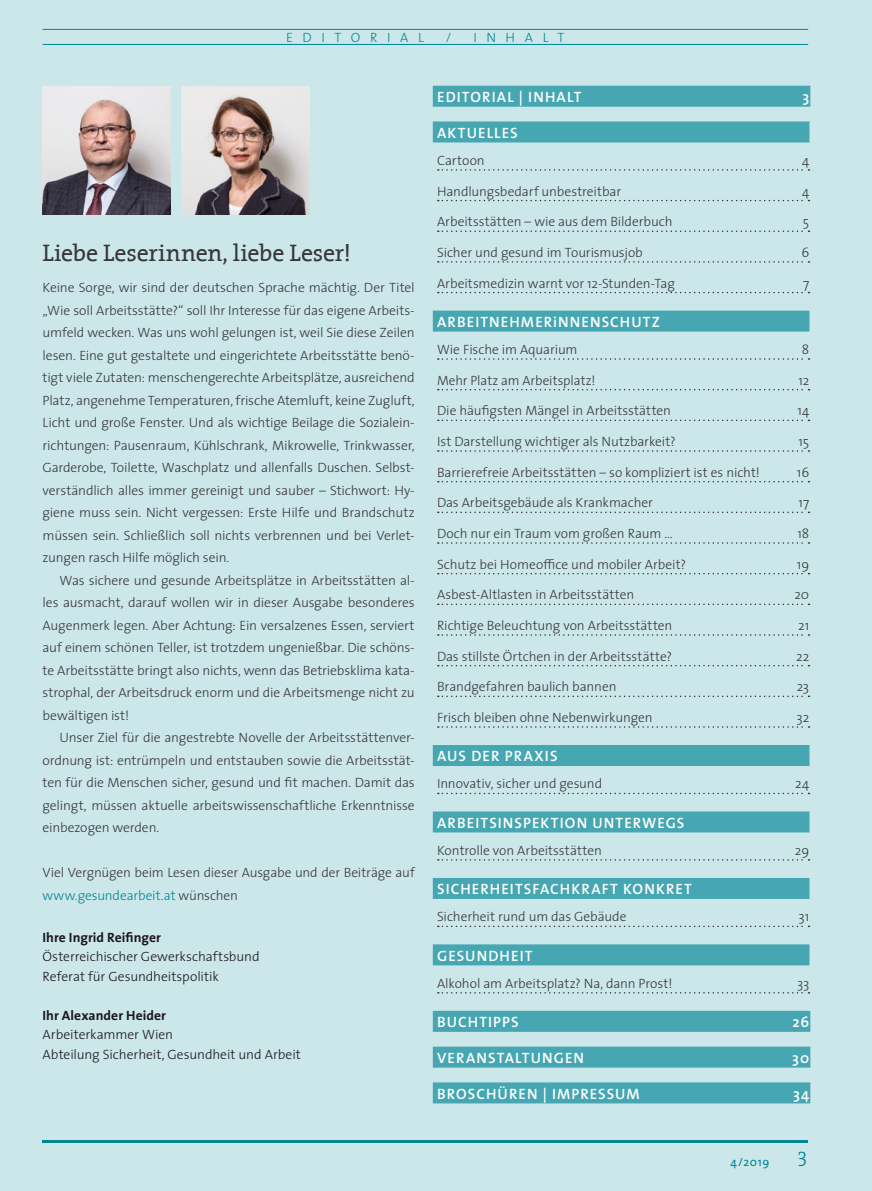
<style>
.page{position:relative;width:872px;height:1191px;background:#cce7ea}
.page>*{position:absolute;margin:0;border:0;box-sizing:border-box;transform-origin:0 0}
.t1{font:24px "The Serif";letter-spacing:-.015em;color:#38373a}
.t2{font:21px "The Serif Light Caps";color:#008795}
.t3{font:600 15px "The Sans";letter-spacing:.07em;color:#fff}
.t4{font:300 13.5px/22.5px "The Sans";letter-spacing:-.005em;color:#38373a;text-align:justify}
.t5{font:300 13.5px/19.5px "The Sans";letter-spacing:-.005em;color:#1a171c}
.t6{font:700 13.5px "The Sans";letter-spacing:.005em;color:#1a171c}
.t7{font:300 13.5px "The Sans";letter-spacing:.715em;color:#008795}
.t8{font:12px "The Sans";color:#008795}
.s1{color:#008795}
</style>
<div class="page">
<hr style="left:43px;top:29px;width:765px;height:1px;background:#008795">
<hr style="left:43px;top:44px;width:765px;height:1px;background:#008795">
<div style="left:433px;top:86px;width:377px;height:21px;background:#46a7b2"></div>
<div style="left:433px;top:121px;width:376px;height:21px;background:#46a7b2"></div>
<svg style="left:438px;top:169px;width:371px;height:2px"></svg>
<svg style="left:438px;top:200px;width:371px;height:1px"></svg>
<svg style="left:438px;top:230px;width:371px;height:2px"></svg>
<svg style="left:438px;top:261px;width:371px;height:2px"></svg>
<svg style="left:438px;top:292px;width:371px;height:1px"></svg>
<div style="left:433px;top:310px;width:376px;height:21px;background:#46a7b2"></div>
<svg style="left:438px;top:358px;width:371px;height:2px"></svg>
<svg style="left:438px;top:389px;width:371px;height:1px"></svg>
<svg style="left:438px;top:419px;width:371px;height:2px"></svg>
<svg style="left:438px;top:450px;width:371px;height:2px"></svg>
<svg style="left:438px;top:481px;width:371px;height:1px"></svg>
<svg style="left:438px;top:511px;width:371px;height:2px"></svg>
<svg style="left:438px;top:542px;width:371px;height:2px"></svg>
<svg style="left:438px;top:573px;width:371px;height:1px"></svg>
<svg style="left:438px;top:603px;width:371px;height:2px"></svg>
<svg style="left:438px;top:634px;width:371px;height:2px"></svg>
<svg style="left:438px;top:665px;width:371px;height:1px"></svg>
<svg style="left:438px;top:695px;width:371px;height:2px"></svg>
<svg style="left:438px;top:726px;width:371px;height:1px"></svg>
<div style="left:433px;top:745px;width:376px;height:21px;background:#46a7b2"></div>
<svg style="left:438px;top:792px;width:371px;height:2px"></svg>
<div style="left:433px;top:811px;width:376px;height:21px;background:#46a7b2"></div>
<svg style="left:438px;top:859px;width:371px;height:1px"></svg>
<div style="left:433px;top:878px;width:376px;height:21px;background:#46a7b2"></div>
<svg style="left:438px;top:925px;width:371px;height:2px"></svg>
<div style="left:433px;top:944px;width:376px;height:21px;background:#46a7b2"></div>
<svg style="left:438px;top:992px;width:371px;height:1px"></svg>
<div style="left:433px;top:1010px;width:377px;height:21px;background:#46a7b2"></div>
<div style="left:433px;top:1046px;width:377px;height:21px;background:#46a7b2"></div>
<div style="left:433px;top:1082px;width:377px;height:21px;background:#46a7b2"></div>
<img style="left:43px;top:86px;width:128px;height:128px">
<img style="left:181px;top:86px;width:128px;height:128px">
<hr style="left:43px;top:1140px;width:765px;height:2px;background:#008795">
<p class="t7" style="left:286px;top:26px;width:139px">EDITORIAL</p>
<p class="t7" style="left:446px;top:26px;width:7px">/</p>
<p class="t7" style="left:473px;top:26px;width:93px">INHALT</p>
<h1 class="t1" style="left:43px;top:233px;width:310px">Liebe Leserinnen, liebe Leser!</h1>
<p class="t4" style="left:43px;top:276px;width:374px">Keine Sorge, wir sind der deutschen Sprache mächtig. Der Titel „Wie soll Arbeitsstätte?“ soll Ihr Interesse für das eigene Arbeits&shy;umfeld wecken. Was uns wohl gelungen ist, weil Sie diese Zeilen lesen. Eine gut gestaltete und eingerichtete Arbeitsstätte benö&shy;tigt viele Zutaten: menschengerechte Arbeitsplätze, ausreichend Platz, angenehme Temperaturen, frische Atemluft, keine Zugluft, Licht und große Fenster. Und als wichtige Beilage die Sozialein&shy;richtungen: Pausenraum, Kühlschrank, Mikrowelle, Trinkwasser, Garderobe, Toilette, Waschplatz und allenfalls Duschen. Selbst&shy;verständlich alles immer gereinigt und sauber – Stichwort: Hy&shy;giene muss sein. Nicht vergessen: Erste Hilfe und Brandschutz müssen sein. Schließlich soll nichts verbrennen und bei Verlet&shy;zungen rasch Hilfe möglich sein.</p>
<p class="t4" style="left:43px;top:568px;width:374px;text-indent:17px">Was sichere und gesunde Arbeitsplätze in Arbeitsstätten al&shy;les ausmacht, darauf wollen wir in dieser Ausgabe besonderes Augenmerk legen. Aber Achtung: Ein versalzenes Essen, serviert auf einem schönen Teller, ist trotzdem ungenießbar. Die schöns&shy;te Arbeitsstätte bringt also nichts, wenn das Betriebsklima kata&shy;strophal, der Arbeitsdruck enorm und die Arbeitsmenge nicht zu bewältigen ist!</p>
<p class="t4" style="left:43px;top:726px;width:374px;text-indent:17px">Unser Ziel für die angestrebte Novelle der Arbeitsstättenver&shy;ordnung ist: entrümpeln und entstauben sowie die Arbeitsstät&shy;ten für die Menschen sicher, gesund und fit machen. Damit das gelingt, müssen aktuelle arbeitswissenschaftliche Erkenntnisse einbezogen werden.</p>
<p class="t4" style="left:43px;top:861px;width:374px">Viel Vergnügen beim Lesen dieser Ausgabe und der Beiträge auf <span class="s1">www.gesundearbeit.at</span> wünschen</p>
<p class="t6" style="left:43px;top:926px;width:120px">Ihre Ingrid Reifinger</p>
<p class="t5" style="left:43px;top:946px;width:219px">Österreichischer Gewerkschaftsbund<br>Referat für Gesundheitspolitik</p>
<p class="t6" style="left:43px;top:1004px;width:125px">Ihr Alexander Heider</p>
<p class="t5" style="left:43px;top:1024px;width:260px">Arbeiterkammer Wien<br>Abteilung Sicherheit, Gesundheit und Arbeit</p>
<p class="t3" style="left:437px;top:84px;width:146px">EDITORIAL | INHALT</p>
<p class="t3" style="left:802px;top:84px;width:8px">3</p>
<p class="t3" style="left:437px;top:120px;width:82px">AKTUELLES</p>
<p class="t4" style="left:437px;top:149px;width:49px">Cartoon</p>
<p class="t4" style="left:802px;top:149px;width:9px">4</p>
<p class="t4" style="left:437px;top:179px;width:186px">Handlungsbedarf unbestreitbar</p>
<p class="t4" style="left:802px;top:179px;width:9px">4</p>
<p class="t4" style="left:437px;top:210px;width:237px">Arbeitsstätten – wie aus dem Bilderbuch</p>
<p class="t4" style="left:803px;top:210px;width:8px">5</p>
<p class="t4" style="left:437px;top:241px;width:207px">Sicher und gesund im Tourismusjob</p>
<p class="t4" style="left:801px;top:241px;width:9px">6</p>
<p class="t4" style="left:437px;top:271px;width:239px">Arbeitsmedizin warnt vor 12-Stunden-Tag</p>
<p class="t4" style="left:803px;top:271px;width:8px">7</p>
<p class="t3" style="left:437px;top:309px;width:224px">ARBEITNEHMERiNNENSCHUTZ</p>
<p class="t4" style="left:437px;top:338px;width:142px">Wie Fische im Aquarium</p>
<p class="t4" style="left:802px;top:338px;width:9px">8</p>
<p class="t4" style="left:437px;top:368px;width:160px">Mehr Platz am Arbeitsplatz!</p>
<p class="t4" style="left:798px;top:368px;width:12px">12</p>
<p class="t4" style="left:437px;top:399px;width:235px">Die häufigsten Mängel in Arbeitsstätten</p>
<p class="t4" style="left:797px;top:399px;width:13px">14</p>
<p class="t4" style="left:437px;top:430px;width:240px">Ist Darstellung wichtiger als Nutzbarkeit?</p>
<p class="t4" style="left:798px;top:430px;width:12px">15</p>
<p class="t4" style="left:437px;top:460px;width:324px">Barrierefreie Arbeitsstätten – so kompliziert ist es nicht!</p>
<p class="t4" style="left:797px;top:460px;width:14px">16</p>
<p class="t4" style="left:437px;top:491px;width:217px">Das Arbeitsgebäude als Krankmacher</p>
<p class="t4" style="left:798px;top:491px;width:12px">17</p>
<p class="t4" style="left:437px;top:522px;width:237px">Doch nur ein Traum vom großen Raum …</p>
<p class="t4" style="left:797px;top:522px;width:13px">18</p>
<p class="t4" style="left:437px;top:552px;width:250px">Schutz bei Homeoffice und mobiler Arbeit?</p>
<p class="t4" style="left:797px;top:552px;width:14px">19</p>
<p class="t4" style="left:437px;top:583px;width:199px">Asbest-Altlasten in Arbeitsstätten</p>
<p class="t4" style="left:794px;top:583px;width:16px">20</p>
<p class="t4" style="left:437px;top:614px;width:237px">Richtige Beleuchtung von Arbeitsstätten</p>
<p class="t4" style="left:798px;top:614px;width:13px">21</p>
<p class="t4" style="left:437px;top:644px;width:236px">Das stillste Örtchen in der Arbeitsstätte?</p>
<p class="t4" style="left:796px;top:644px;width:15px">22</p>
<p class="t4" style="left:437px;top:675px;width:181px">Brandgefahren baulich bannen</p>
<p class="t4" style="left:796px;top:675px;width:14px">23</p>
<p class="t4" style="left:437px;top:706px;width:217px">Frisch bleiben ohne Nebenwirkungen</p>
<p class="t4" style="left:796px;top:706px;width:14px">32</p>
<p class="t3" style="left:437px;top:743px;width:122px">AUS DER PRAXIS</p>
<p class="t4" style="left:437px;top:772px;width:167px">Innovativ, sicher und gesund</p>
<p class="t4" style="left:795px;top:772px;width:16px">24</p>
<p class="t3" style="left:437px;top:810px;width:249px">ARBEITSINSPEKTION UNTERWEGS</p>
<p class="t4" style="left:437px;top:838px;width:166px">Kontrolle von Arbeitsstätten</p>
<p class="t4" style="left:795px;top:838px;width:16px">29</p>
<p class="t3" style="left:437px;top:876px;width:256px">SICHERHEITSFACHKRAFT KONKRET</p>
<p class="t4" style="left:437px;top:905px;width:191px">Sicherheit rund um das Gebäude</p>
<p class="t4" style="left:798px;top:905px;width:12px">31</p>
<p class="t3" style="left:437px;top:943px;width:97px">GESUNDHEIT</p>
<p class="t4" style="left:437px;top:971px;width:237px">Alkohol am Arbeitsplatz? Na, dann Prost!</p>
<p class="t4" style="left:797px;top:971px;width:14px">33</p>
<p class="t3" style="left:437px;top:1009px;width:83px">BUCHTIPPS</p>
<p class="t3" style="left:792px;top:1009px;width:18px">26</p>
<p class="t3" style="left:437px;top:1045px;width:148px">VERANSTALTUNGEN</p>
<p class="t3" style="left:792px;top:1045px;width:18px">30</p>
<p class="t3" style="left:437px;top:1081px;width:204px">BROSCHÜREN | IMPRESSUM</p>
<p class="t3" style="left:793px;top:1081px;width:18px">34</p>
<p class="t8" style="left:730px;top:1151px;width:41px">4/2019</p>
<h2 class="t2" style="left:797px;top:1141px;width:12px">3</h2>
</div>
